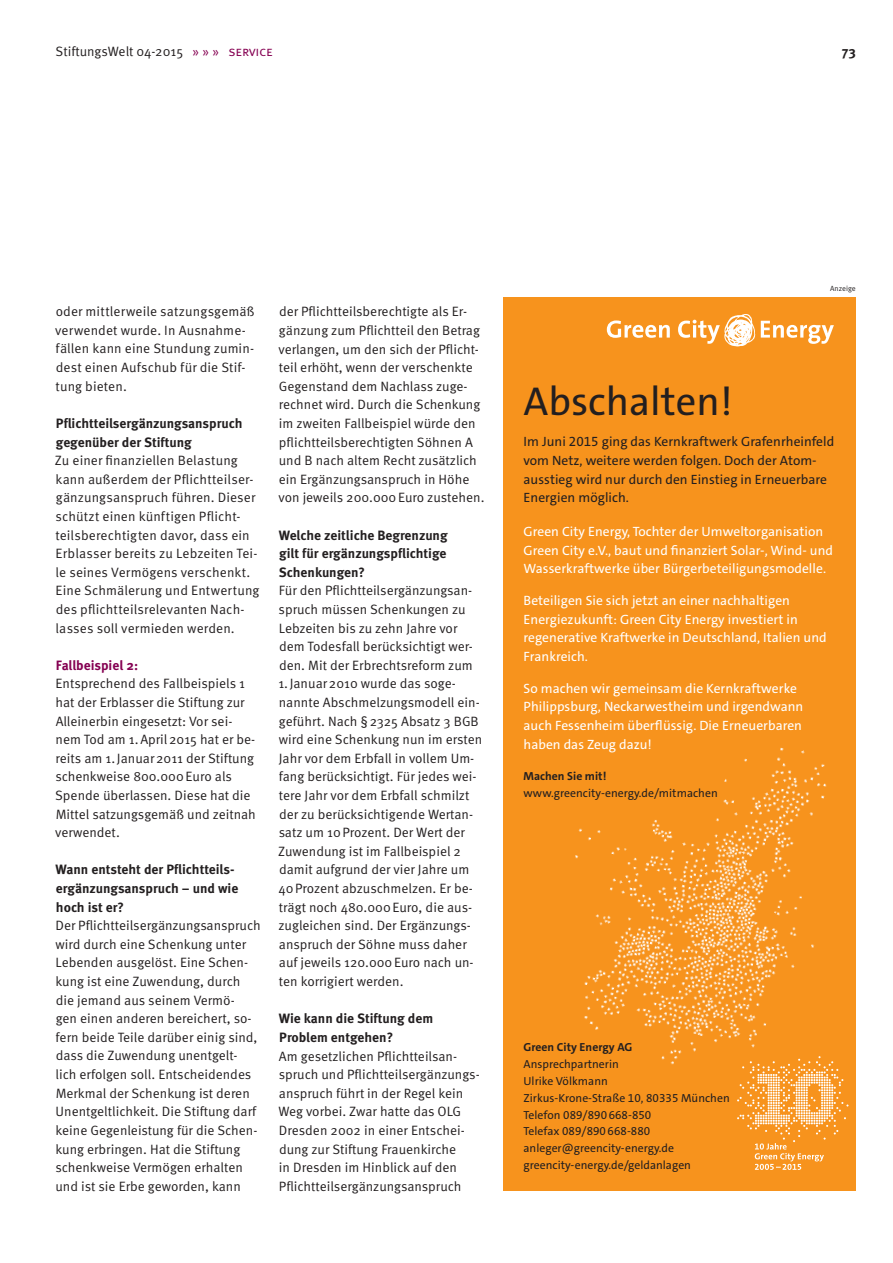
<style>
.page{position:relative;width:893px;height:1263px;background:#fff}
.page>*{position:absolute;margin:0;border:0;box-sizing:border-box;transform-origin:0 0}
.t1{font:40.5px "The Sans C4 s";color:#231f20}
.t2{font:13.5px/18.6px "Meta Pro";color:#231f20}
.t3{font:13.5px/18.8px "The Sans C4 s";letter-spacing:.005em;color:#fff}
.t4{font:700 13.5px/18.6px "Meta Pro";color:#231f20}
.t5{font:13.5px/18.8px "The Sans C4 s";letter-spacing:.005em;color:#231f20}
.t6{font:700 13.5px "Meta Pro";color:#850152}
.t7{font:11.7px/17px "The Sans C4 s";letter-spacing:.005em;color:#231f20}
.t8{font:700 11.7px "The Sans C4 s";letter-spacing:.005em;color:#231f20}
.t9{font:7.5px "Meta Pro";color:#231f20}
.s1{color:#850152}
</style>
<div class="page">
<div style="left:503px;top:298px;width:353px;height:893px;background:#f7931d"></div>
<svg style="left:607px;top:320px;width:63px;height:18px"></svg>
<svg style="left:761px;top:321px;width:73px;height:23px"></svg>
<svg style="left:678px;top:314px;width:77px;height:32px"></svg>
<svg style="left:737px;top:1108px;width:109px;height:62px"></svg>
<img style="left:575px;top:747px;width:274px;height:361px">
<p class="t2" style="left:56px;top:42px;width:219px">StiftungsWelt 04-2015 <span class="s1">» » » Service</span></p>
<p class="t4" style="left:842px;top:42px;width:16px">73</p>
<p class="t2" style="left:55px;top:303px;width:201px">oder mittlerweile satzungsgemäß verwendet wurde. In Ausnahme&shy;fällen kann eine Stundung zumin&shy;dest einen Aufschub für die Stif&shy;tung bieten.</p>
<p class="t4" style="left:56px;top:414px;width:188px">Pflichtteilsergänzungsanspruch gegenüber der Stiftung</p>
<p class="t2" style="left:55px;top:452px;width:206px">Zu einer finanziellen Belastung kann außerdem der Pflichtteilser&shy;gänzungsanspruch führen. Dieser schützt einen künftigen Pflicht&shy;teilsberechtigten davor, dass ein Erblasser bereits zu Lebzeiten Tei&shy;le seines Vermögens verschenkt.<br>Eine Schmälerung und Entwertung des pflichtteilsrelevanten Nach&shy;lasses soll vermieden werden.</p>
<p class="t6" style="left:56px;top:656px;width:84px">Fallbeispiel 2:</p>
<p class="t2" style="left:55px;top:675px;width:202px">Entsprechend des Fallbeispiels 1 hat der Erblasser die Stiftung zur<br>Alleinerbin eingesetzt: Vor sei&shy;nem Tod am 1.April2015 hat er be&shy;reits am 1.Januar2011 der Stiftung schenkweise 800.000Euro als<br>Spende überlassen. Diese hat die<br>Mittel satzungsgemäß und zeitnah verwendet.</p>
<p class="t4" style="left:55px;top:861px;width:184px">Wann entsteht der Pflichtteils&shy;ergänzungsanspruch – und wie hoch ist er?</p>
<p class="t2" style="left:55px;top:917px;width:207px">Der Pflichtteilsergänzungsanspruch wird durch eine Schenkung unter Lebenden ausgelöst. Eine Schen&shy;kung ist eine Zuwendung, durch die jemand aus seinem Vermö-<br>gen einen anderen bereichert, so&shy;fern beide Teile darüber einig sind, dass die Zuwendung unentgelt&shy;lich erfolgen soll. Entscheidendes Merkmal der Schenkung ist deren Unentgeltlichkeit. Die Stiftung darf keine Gegenleistung für die Schen&shy;kung erbringen. Hat die Stiftung schenkweise Vermögen erhalten und ist sie Erbe geworden, kann</p>
<p class="t2" style="left:278px;top:303px;width:208px">der Pflichtteilsberechtigte als Er&shy;gänzung zum Pflichtteil den Betrag verlangen, um den sich der Pflicht&shy;teil erhöht, wenn der verschenkte Gegenstand dem Nachlass zuge&shy;rechnet wird. Durch die Schenkung im zweiten Fallbeispiel würde den pflichtteilsberechtigten Söhnen A und B nach altem Recht zusätzlich ein Ergänzungsanspruch in Höhe von jeweils 200.000Euro zustehen.</p>
<p class="t4" style="left:279px;top:526px;width:170px;text-align:justify">Welche zeitliche Begrenzung gilt für ergänzungspflichtige Schenkungen?</p>
<p class="t2" style="left:278px;top:582px;width:206px">Für den Pflichtteilsergänzungsan&shy;spruch müssen Schenkungen zu<br>Lebzeiten bis zu zehn Jahre vor dem Todesfall berücksichtigt wer&shy;den. Mit der Erbrechtsreform zum<br>1.Januar2010 wurde das soge&shy;nannte Abschmelzungsmodell ein&shy;geführt. Nach §2325 Absatz 3 BGB wird eine Schenkung nun im ersten<br>Jahr vor dem Erbfall in vollem Um&shy;fang berücksichtigt. Für jedes wei&shy;tere Jahr vor dem Erbfall schmilzt der zu berücksichtigende Wertan&shy;satz um 10Prozent. Der Wert der<br>Zuwendung ist im Fallbeispiel 2 damit aufgrund der vier Jahre um<br>40Prozent abzuschmelzen. Er be&shy;trägt noch 480.000Euro, die aus&shy;zugleichen sind. Der Ergänzungs&shy;anspruch der Söhne muss daher auf jeweils 120.000Euro nach un&shy;ten korrigiert werden.</p>
<p class="t4" style="left:279px;top:1010px;width:156px">Wie kann die Stiftung dem<br>Problem entgehen?</p>
<p class="t2" style="left:278px;top:1047px;width:203px">Am gesetzlichen Pflichtteilsan&shy;spruch und Pflichtteilsergänzungs&shy;anspruch führt in der Regel kein<br>Weg vorbei. Zwar hatte das OLG<br>Dresden 2002 in einer Entschei&shy;dung zur Stiftung Frauenkirche<br>in Dresden im Hinblick auf den<br>Pflichtteilsergänzungsanspruch</p>
<p class="t9" style="left:830px;top:284px;width:27px">Anzeige</p>
<h1 class="t1" style="left:524px;top:375px;width:211px">Abschalten!</h1>
<p class="t5" style="left:524px;top:432px;width:312px">Im Juni 2015 ging das Kernkraftwerk Grafenrheinfeld vom Netz, weitere werden folgen. Doch der Atom&shy;ausstieg wird nur durch den Einstieg in Erneuerbare Energien möglich.</p>
<p class="t3" style="left:524px;top:522px;width:311px">Green City Energy, Tochter der Umweltorganisation<br>Green City e.V., baut und finanziert Solar-, Wind- und<br>Wasserkraftwerke über Bürgerbeteiligungsmodelle.</p>
<p class="t3" style="left:524px;top:591px;width:305px">Beteiligen Sie sich jetzt an einer nachhaltigen Energiezukunft: Green City Energy investiert in regenerative Kraftwerke in Deutschland, Italien und Frankreich.</p>
<p class="t3" style="left:524px;top:679px;width:281px">So machen wir gemeinsam die Kernkraftwerke Philippsburg, Neckarwestheim und irgendwann auch Fessenheim überflüssig. Die Erneuerbaren haben das Zeug dazu!</p>
<p class="t8" style="left:523px;top:769px;width:84px">Machen Sie mit!</p>
<p class="t7" style="left:523px;top:785px;width:196px">www.greencity-energy.de/mitmachen</p>
<p class="t8" style="left:523px;top:1039px;width:110px">Green City Energy AG</p>
<p class="t7" style="left:523px;top:1055px;width:208px">Ansprechpartnerin<br>Ulrike Völkmann<br>Zirkus-Krone-Straße 10, 80335 München<br>Telefon 089/890668-850<br>Telefax 089/890668-880 anleger@greencity-energy.de greencity-energy.de/geldanlagen</p>
</div>
